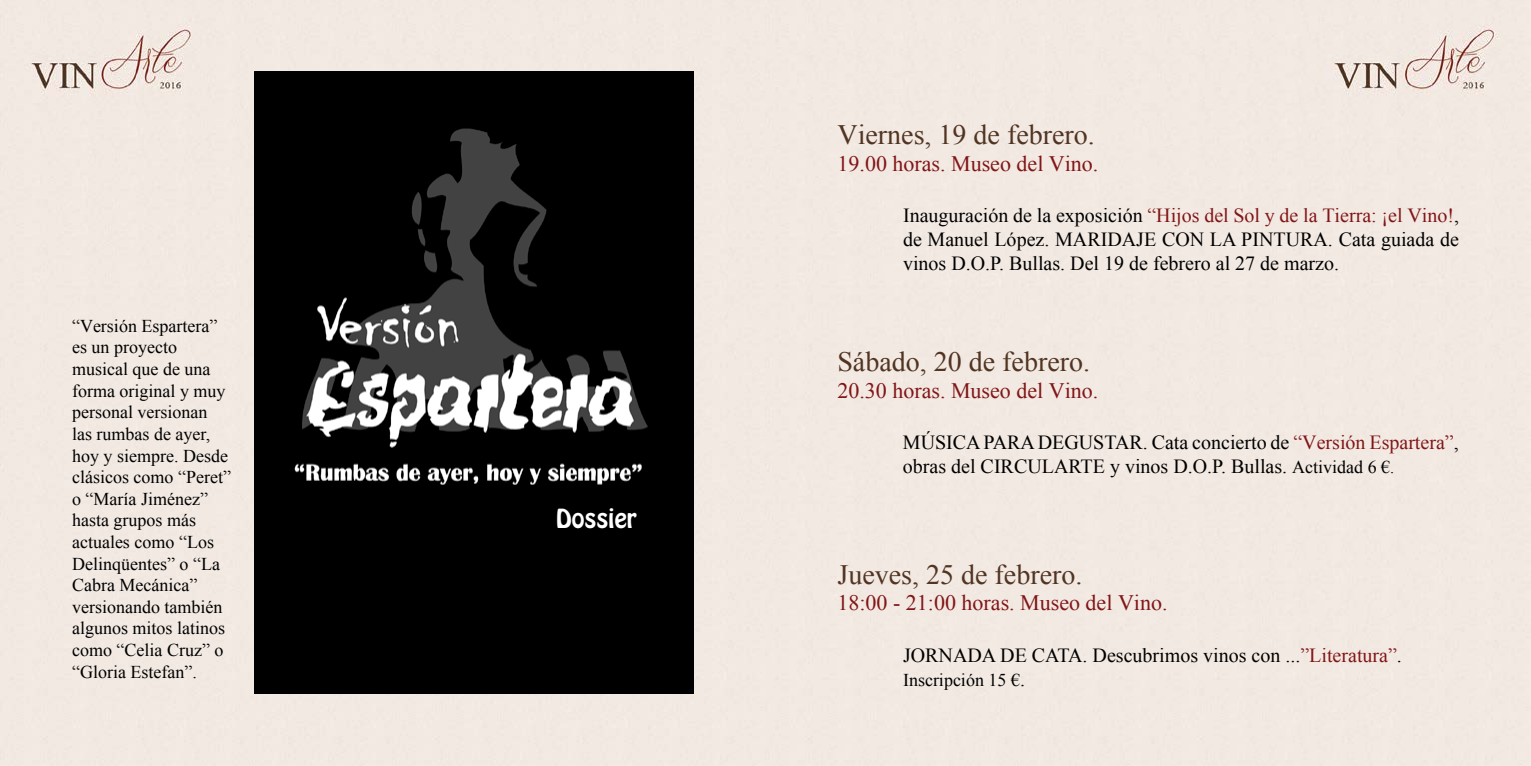
<style>
.page{position:relative;width:1531px;height:766px;background:#fff}
.page>*{position:absolute;margin:0;border:0;box-sizing:border-box;transform-origin:0 0}
.t1{font:28px "Iskoola Pota";color:#513422}
.t2{font:23.2px "Hobo Std";color:#fff}
.t3{font:22px "Iskoola Pota";color:#811517}
.t4{font:20px/24px "Iskoola Pota";color:#000;text-align:justify}
.t5{font:18px/21.6px "Iskoola Pota";color:#000}
.s1{color:#811517}
.s2{font-size:18px}
.s3{font-size:16px}
.s4{font-size:20px}
</style>
<div class="page">
<div style="left:0;top:0;width:1530px;height:765px;background:#f2e9e2"></div>
<img style="left:254px;top:72px;width:440px;height:621px">
<p class="t5" style="left:72px;top:315px;width:160px">“Versión Espartera” es un proyecto musical que de una forma original y muy personal versionan las rumbas de ayer, hoy y siempre. Desde clásicos como “Peret” o “María Jiménez” hasta grupos más actuales como “Los<br>Delinqüentes” o “La<br>Cabra Mecánica” versionando también algunos mitos latinos como “Celia Cruz” o “Gloria Estefan”.</p>
<p class="t2" style="left:556px;top:502px;width:82px">Dossier</p>
<h1 class="t1" style="left:837px;top:119px;width:259px">Viernes, 19 de febrero.</h1>
<p class="t3" style="left:837px;top:150px;width:262px">19.00 horas. Museo del Vino.</p>
<p class="t4" style="left:903px;top:204px;width:557px">Inauguración de la exposición <span class="s1">“Hijos del Sol y de la Tierra: ¡el Vino!</span>, de Manuel López. MARIDAJE CON LA PINTURA. Cata guiada de vinos D.O.P. Bullas. Del 19 de febrero al 27 de marzo.</p>
<h1 class="t1" style="left:837px;top:345px;width:254px">Sábado, 20 de febrero.</h1>
<p class="t3" style="left:837px;top:377px;width:262px">20.30 horas. Museo del Vino.</p>
<p class="t4" style="left:903px;top:430px;width:557px">MÚSICA PARA DEGUSTAR. Cata concierto de <span class="s1">“Versión Espartera”</span>, obras del CIRCULARTE y vinos D.O.P. Bullas. <span class="s2">Actividad 6 €</span><span class="s3">.</span></p>
<h1 class="t1" style="left:837px;top:558px;width:246px">Jueves, 25 de febrero.</h1>
<p class="t3" style="left:837px;top:590px;width:331px">18:00 - 21:00 horas. Museo del Vino.</p>
<p class="t4" style="left:903px;top:643px;width:500px">JORNADA DE CATA. Descubrimos vinos con ...<span class="s1">”Literatura”</span>.</p>
<p class="t5" style="left:903px;top:669px;width:123px">Inscripción 15 €<span class="s4">.</span></p>
</div>
